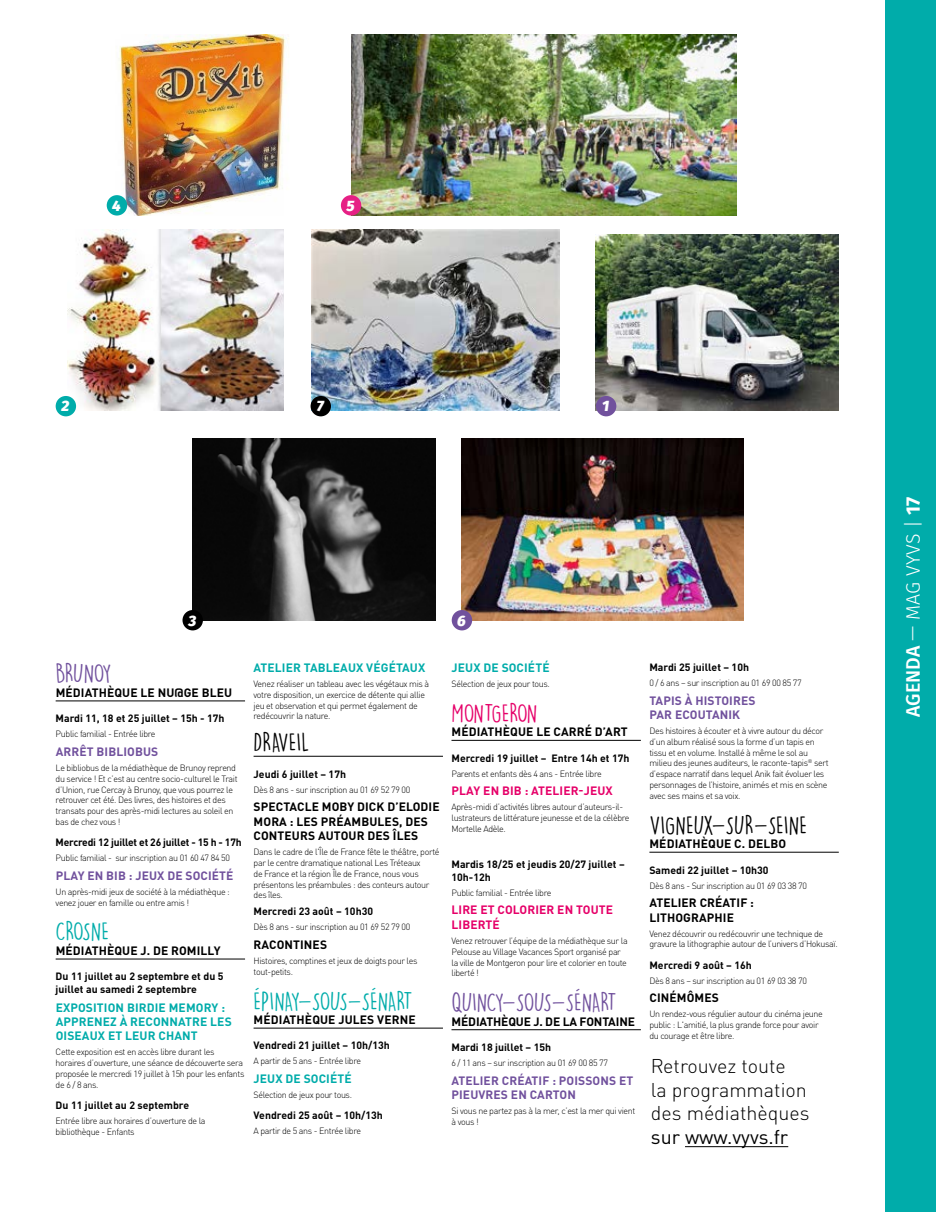
<style>
.page{position:relative;width:936px;height:1212px;background:#fff}
.page>*{position:absolute;margin:0;border:0;box-sizing:border-box;transform-origin:0 0}
.t1{font:24px "DK Lemon Yellow Sun";letter-spacing:-.03em;color:#71519d}
.t2{font:24px "DK Lemon Yellow Sun";letter-spacing:-.025em;color:#00acaa}
.t3{font:24px "DK Lemon Yellow Sun";color:#000}
.t4{font:24px "DK Lemon Yellow Sun";letter-spacing:-.025em;color:#e60069}
.t5{font:300 19.65px/23.7px "DIN Pro";color:#000}
.t6{font:19.65px "DIN Pro";color:#000}
.t7{font:300 19.5px "Fira Sans";letter-spacing:.01em;color:#fff}
.t8{font:italic 800 15px "Fira Sans";color:#fff}
.t9{font:700 12px/14.4px "DIN Pro";letter-spacing:.01em;color:#000}
.t10{font:700 12px/14.4px "DIN Pro";letter-spacing:.01em;color:#00acaa}
.t11{font:700 12px/14.4px "DIN Pro";letter-spacing:.01em;color:#71519d}
.t12{font:700 12px/14.4px "DIN Pro";letter-spacing:.01em;color:#e60069}
.t13{font:700 12px "DIN Pro";letter-spacing:-.01em;color:#000}
.t14{font:700 10.5px/12.6px "DIN Pro";color:#000}
.t15{font:700 10.5px "DIN Pro";letter-spacing:-.02em;color:#000}
.t16{font:300 9px/10.8px "DIN Pro";letter-spacing:-.04em;color:#000}
.s1{font-weight:500}
.s2{font-weight:700}
</style>
<div class="page">
<hr style="left:56px;top:701px;width:189px;height:1px;background:#000">
<hr style="left:56px;top:959px;width:189px;height:1px;background:#000">
<hr style="left:253px;top:756px;width:190px;height:1px;background:#000">
<hr style="left:253px;top:1028px;width:190px;height:1px;background:#000">
<hr style="left:451px;top:740px;width:190px;height:1px;background:#000">
<hr style="left:451px;top:1029px;width:190px;height:1px;background:#000">
<hr style="left:649px;top:852px;width:189px;height:1px;background:#000">
<hr style="left:685px;top:1146px;width:103px;height:1px;background:#000">
<div style="left:885px;top:0;width:50px;height:1212px;background:#00acaa"></div>
<img style="left:596px;top:234px;width:242px;height:176px">
<img style="left:67px;top:229px;width:217px;height:181px">
<img style="left:111px;top:34px;width:178px;height:182px">
<img style="left:312px;top:229px;width:248px;height:181px">
<div style="left:596px;top:396px;width:20px;height:20px;background:#71519d;border-radius:50%"></div>
<div style="left:56px;top:396px;width:20px;height:20px;background:#00acaa;border-radius:50%"></div>
<div style="left:310px;top:396px;width:21px;height:20px;background:#000;border-radius:50%"></div>
<div style="left:107px;top:195px;width:20px;height:21px;background:#00acaa;border-radius:50%"></div>
<img style="left:193px;top:439px;width:242px;height:181px">
<img style="left:351px;top:34px;width:385px;height:182px">
<img style="left:462px;top:439px;width:281px;height:181px">
<div style="left:451px;top:610px;width:21px;height:20px;background:#71519d;border-radius:50%"></div>
<div style="left:182px;top:610px;width:21px;height:20px;background:#000;border-radius:50%"></div>
<div style="left:341px;top:195px;width:20px;height:21px;background:#e62085;border-radius:50%"></div>
<h3 class="t8" style="left:112px;top:192px;width:10px">4</h3>
<h3 class="t8" style="left:346px;top:192px;width:10px">5</h3>
<h3 class="t8" style="left:61px;top:393px;width:9px">2</h3>
<h3 class="t8" style="left:317px;top:393px;width:9px">7</h3>
<h3 class="t8" style="left:602px;top:393px;width:9px">1</h3>
<h3 class="t8" style="left:188px;top:607px;width:9px">3</h3>
<h3 class="t8" style="left:457px;top:607px;width:10px">6</h3>
<h1 class="t1" style="left:56px;top:659px;width:58px">BRUNOY</h1>
<h3 class="t9" style="left:56px;top:684px;width:178px">MÉDIATHÈQUE LE NU@GE BLEU</h3>
<p class="t14" style="left:56px;top:711px;width:170px">Mardi 11, 18 et 25 juillet – 15h - 17h</p>
<p class="t16" style="left:56px;top:728px;width:101px">Public familial - Entrée libre</p>
<h3 class="t11" style="left:56px;top:743px;width:104px">ARRÊT BIBLIOBUS</h3>
<p class="t16" style="left:56px;top:761px;width:183px">Le bibliobus de la médiathèque de Brunoy reprend du service ! Et c’est au centre socio-culturel le Trait d’Union, rue Cercay à Brunoy, que vous pourrez le retrouver cet été. Des livres, des histoires et des transats pour des après-midi lectures au soleil en bas de chez vous !</p>
<p class="t15" style="left:56px;top:833px;width:187px">Mercredi 12 juillet et 26 juillet - 15 h - 17h</p>
<p class="t16" style="left:56px;top:852px;width:176px">Public familial - sur inscription au 01 60 47 84 50</p>
<h3 class="t11" style="left:56px;top:867px;width:179px">PLAY EN BIB : JEUX DE SOCIÉTÉ</h3>
<p class="t16" style="left:56px;top:885px;width:176px">Un après-midi jeux de société à la médiathèque : venez jouer en famille ou entre amis !</p>
<h1 class="t2" style="left:56px;top:917px;width:55px">CROSNE</h1>
<h3 class="t9" style="left:56px;top:942px;width:166px">MÉDIATHÈQUE J. DE ROMILLY</h3>
<p class="t14" style="left:56px;top:969px;width:169px">Du 11 juillet au 2 septembre et du 5 juillet au samedi 2 septembre</p>
<h3 class="t10" style="left:56px;top:998px;width:177px">EXPOSITION BIRDIE MEMORY :<br>APPRENEZ À RECONNATRE LES<br>OISEAUX ET LEUR CHANT</h3>
<p class="t16" style="left:56px;top:1046px;width:190px">Cette exposition est en accès libre durant les horaires d’ouverture, une séance de découverte sera proposée le mercredi 19 juillet à 15h pour les enfants de 6 / 8 ans.</p>
<p class="t14" style="left:56px;top:1097px;width:135px">Du 11 juillet au 2 septembre</p>
<p class="t16" style="left:56px;top:1114px;width:151px">Entrée libre aux horaires d’ouverture de la bibliothèque - Enfants</p>
<h3 class="t10" style="left:253px;top:659px;width:173px">ATELIER TABLEAUX VÉGÉTAUX</h3>
<p class="t16" style="left:253px;top:677px;width:177px">Venez réaliser un tableau avec les végétaux mis à votre disposition, un exercice de détente qui allie jeu et observation et qui permet également de redécouvrir la nature.</p>
<h1 class="t3" style="left:253px;top:728px;width:57px">DRAVEIL</h1>
<p class="t14" style="left:253px;top:766px;width:94px">Jeudi 6 juillet – 17h</p>
<p class="t16" style="left:253px;top:783px;width:158px">Dès 8 ans - sur inscription au 01 69 52 79 00</p>
<h3 class="t9" style="left:253px;top:798px;width:187px">SPECTACLE MOBY DICK D’ELODIE<br>MORA : LES PRÉAMBULES, DES<br>CONTEURS AUTOUR DES ÎLES</h3>
<p class="t16" style="left:253px;top:846px;width:187px">Dans le cadre de l'Île de France fête le théâtre, porté par le centre dramatique national Les Tréteaux<br>de France et la région Île de France, nous vous présentons les préambules : des conteurs autour des îles.</p>
<p class="t14" style="left:253px;top:904px;width:121px">Mercredi 23 août – 10h30</p>
<p class="t16" style="left:253px;top:921px;width:158px">Dès 8 ans - sur inscription au 01 69 52 79 00</p>
<h3 class="t9" style="left:253px;top:936px;width:75px">RACONTINES</h3>
<p class="t16" style="left:253px;top:954px;width:165px">Histoires, comptines et jeux de doigts pour les tout-petits.</p>
<h1 class="t2" style="left:253px;top:986px;width:161px">ÉPINAY-SOUS-SÉNART</h1>
<h3 class="t9" style="left:253px;top:1011px;width:163px">MÉDIATHÈQUE JULES VERNE</h3>
<p class="t14" style="left:253px;top:1038px;width:138px">Vendredi 21 juillet – 10h/13h</p>
<p class="t16" style="left:253px;top:1055px;width:109px">A partir de 5 ans - Entrée libre</p>
<h3 class="t10" style="left:253px;top:1070px;width:99px">JEUX DE SOCIÉTÉ</h3>
<p class="t16" style="left:253px;top:1089px;width:100px">Sélection de jeux pour tous.</p>
<p class="t14" style="left:253px;top:1108px;width:131px">Vendredi 25 août – 10h/13h</p>
<p class="t16" style="left:253px;top:1125px;width:109px">A partir de 5 ans - Entrée libre</p>
<h3 class="t10" style="left:451px;top:659px;width:99px">JEUX DE SOCIÉTÉ</h3>
<p class="t16" style="left:451px;top:677px;width:100px">Sélection de jeux pour tous.</p>
<h1 class="t4" style="left:451px;top:698px;width:88px">MONTGERON</h1>
<h3 class="t9" style="left:451px;top:723px;width:178px">MÉDIATHÈQUE LE CARRÉ D’ART</h3>
<p class="t14" style="left:451px;top:750px;width:179px">Mercredi 19 juillet – Entre 14h et 17h</p>
<p class="t16" style="left:451px;top:767px;width:152px">Parents et enfants dès 4 ans - Entrée libre</p>
<h3 class="t12" style="left:451px;top:782px;width:163px">PLAY EN BIB : ATELIER-JEUX</h3>
<p class="t16" style="left:451px;top:801px;width:179px">Après-midi d’activités libres autour d’auteurs-il&shy;lustrateurs de littérature jeunesse et de la célèbre<br>Mortelle Adèle.</p>
<p class="t14" style="left:451px;top:857px;width:175px">Mardis 18/25 et jeudis 20/27 juillet –<br>10h-12h</p>
<p class="t16" style="left:451px;top:886px;width:101px">Public familial - Entrée libre</p>
<h3 class="t12" style="left:451px;top:901px;width:163px">LIRE ET COLORIER EN TOUTE<br>LIBERTÉ</h3>
<p class="t16" style="left:451px;top:934px;width:178px">Venez retrouver l’équipe de la médiathèque sur la Pelouse au Village Vacances Sport organisé par la ville de Montgeron pour lire et colorier en toute liberté !</p>
<h1 class="t1" style="left:451px;top:988px;width:167px">QUINCY-SOUS-SÉNART</h1>
<h3 class="t13" style="left:451px;top:1011px;width:185px">MÉDIATHÈQUE J. DE LA FONTAINE</h3>
<p class="t14" style="left:451px;top:1040px;width:101px">Mardi 18 juillet – 15h</p>
<p class="t16" style="left:451px;top:1056px;width:158px">6 / 11 ans – sur inscription au 01 69 00 85 77</p>
<h3 class="t11" style="left:451px;top:1072px;width:183px">ATELIER CRÉATIF : POISSONS ET<br>PIEUVRES EN CARTON</h3>
<p class="t16" style="left:451px;top:1105px;width:185px">Si vous ne partez pas à la mer, c’est la mer qui vient à vous !</p>
<p class="t14" style="left:649px;top:659px;width:101px">Mardi 25 juillet – 10h</p>
<p class="t16" style="left:649px;top:676px;width:154px">0 / 6 ans – sur inscription au 01 69 00 85 77</p>
<h3 class="t11" style="left:649px;top:691px;width:108px">TAPIS À HISTOIRES<br>PAR ECOUTANIK</h3>
<p class="t16" style="left:649px;top:724px;width:181px">Des histoires à écouter et à vivre autour du décor d’un album réalisé sous la forme d’un tapis en tissu et en volume. Installé à même le sol au milieu des jeunes auditeurs, le raconte-tapis<sup>®</sup> sert d’espace narratif dans lequel Anik fait évoluer les personnages de l’histoire, animés et mis en scène avec ses mains et sa voix.</p>
<h1 class="t3" style="left:649px;top:810px;width:159px">VIGNEUX-SUR-SEINE</h1>
<h3 class="t9" style="left:649px;top:835px;width:138px">MÉDIATHÈQUE C. DELBO</h3>
<p class="t14" style="left:649px;top:862px;width:121px">Samedi 22 juillet – 10h30</p>
<p class="t16" style="left:649px;top:879px;width:159px">Dès 8 ans - Sur inscription au 01 69 03 38 70</p>
<h3 class="t9" style="left:649px;top:894px;width:106px">ATELIER CRÉATIF :<br>LITHOGRAPHIE</h3>
<p class="t16" style="left:649px;top:927px;width:190px">Venez découvrir ou redécouvrir une technique de gravure la lithographie autour de l’univers d’Hokusaï.</p>
<p class="t14" style="left:649px;top:957px;width:104px">Mercredi 9 août – 16h</p>
<p class="t16" style="left:649px;top:974px;width:159px">Dès 8 ans – sur inscription au 01 69 03 38 70</p>
<h3 class="t9" style="left:649px;top:989px;width:71px">CINÉMÔMES</h3>
<p class="t16" style="left:649px;top:1008px;width:175px">Un rendez-vous régulier autour du cinéma jeune public : L'amitié, la plus grande force pour avoir du courage et être libre.</p>
<h2 class="t5" style="left:651px;top:1052px;width:160px">Retrouvez toute<br>la programmation des médiathèques</h2>
<h2 class="t6" style="left:651px;top:1121px;width:139px">sur www.vyvs.fr</h2>
<h3 class="t7" style="left:899px;top:717px;width:222px;rotate:-90deg"><span class="s1">AGENDA</span> — MAG VYVS | <span class="s2">17</span></h3>
</div>
